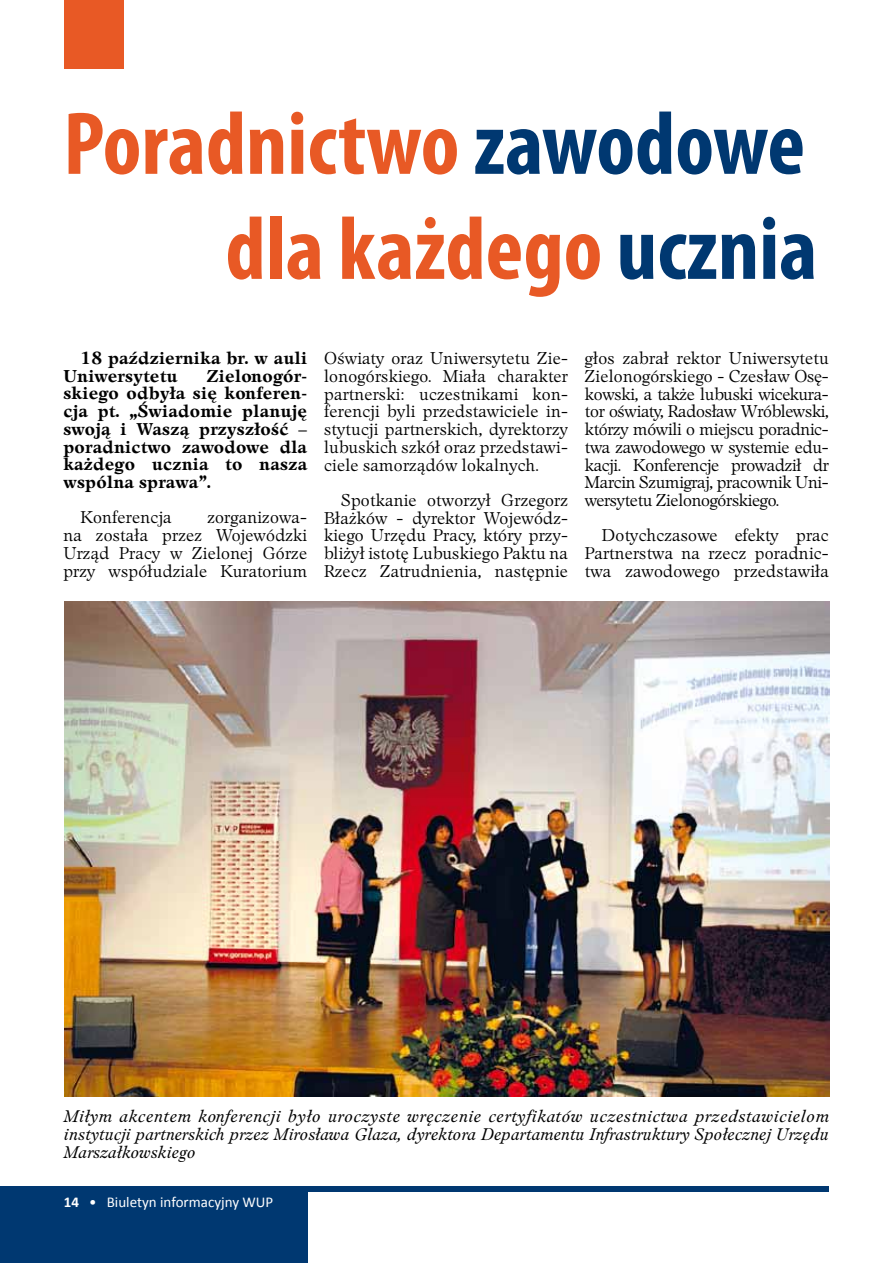
<style>
.page{position:relative;width:893px;height:1263px;background:#fff}
.page>*{position:absolute;margin:0;border:0;box-sizing:border-box;transform-origin:0 0}
.t1{font:700 condensed 90px/105px "Myriad Pro";color:#e85925;text-align:right}
.t2{font:16.5px/17.7px "EFN Nissan OT";letter-spacing:.015em;color:#000;text-align:justify}
.t3{font:700 16.5px/17.7px "EFN Nissan OT";letter-spacing:.015em;color:#000}
.t4{font:italic 16.2px/17.7px "EFN Nissan OT";color:#000;text-align:justify}
.t5{font:15px "Calibri";color:#fff}
.s1{color:#003871}
.s2{font-weight:700}
</style>
<div class="page">
<div style="left:0;top:1186px;width:308px;height:77px;background:#003871"></div>
<div style="left:286px;top:1186px;width:543px;height:6px;background:#003871"></div>
<div style="left:64px;top:0;width:60px;height:69px;background:#e85925"></div>
<img style="left:64px;top:601px;width:765px;height:496px">
<h1 class="t1" style="left:63px;top:89px;width:755px">Poradnictwo <span class="s1">zawodowe </span>dla każdego <span class="s1">ucznia</span></h1>
<p class="t3" style="left:63px;top:350px;width:245px;text-indent:17px">18 października br. w auli<br>Uniwersytetu</p>
<p class="t3" style="left:63px;top:367px;width:245px;text-align:justify;text-indent:143px">Zielonogór&shy;skiego odbyła się konferen&shy;cja pt. „Świadomie planuję swoją i Waszą przyszłość – poradnictwo zawodowe dla każdego ucznia to nasza wspólna sprawa”.</p>
<p class="t2" style="left:80px;top:509px;width:93px">Konferencja</p>
<p class="t2" style="left:63px;top:509px;width:245px;text-indent:144px">zorganizowa&shy;na została przez Wojewódzki Urząd Pracy w Zielonej Górze przy współudziale Kuratorium</p>
<p class="t2" style="left:324px;top:350px;width:245px">Oświaty oraz Uniwersytetu Zie&shy;lonogórskiego. Miała charakter partnerski: uczestnikami kon&shy;ferencji byli przedstawiciele in&shy;stytucji partnerskich, dyrektorzy lubuskich szkół oraz przedstawi&shy;ciele samorządów lokalnych.</p>
<p class="t2" style="left:324px;top:491px;width:245px;text-indent:17px">Spotkanie otworzył Grzegorz Błażków - dyrektor Wojewódz&shy;kiego Urzędu Pracy, który przy&shy;bliżył istotę Lubuskiego Paktu na Rzecz Zatrudnienia, następnie</p>
<p class="t2" style="left:585px;top:350px;width:245px">głos zabrał rektor Uniwersytetu Zielonogórskiego - Czesław Osę&shy;kowski, a także lubuski wicekura&shy;tor oświaty, Radosław Wróblewski, którzy mówili o miejscu poradnic&shy;twa zawodowego w systemie edu&shy;kacji. Konferencje prowadził dr Marcin Szumigraj, pracownik Uni&shy;wersytetu Zielonogórskiego.</p>
<p class="t2" style="left:585px;top:527px;width:245px;text-indent:17px">Dotychczasowe efekty prac Partnerstwa na rzecz poradnic&shy;twa zawodowego przedstawiła</p>
<p class="t4" style="left:64px;top:1108px;width:767px">Miłym akcentem konferencji było uroczyste wręczenie certyfikatów uczestnictwa przedstawicielom instytucji partnerskich przez Mirosława Glaza, dyrektora Departamentu Infrastruktury Społecznej Urzędu Marszałkowskiego</p>
<p class="t5" style="left:64px;top:1192px;width:211px"><span class="s2">14</span> • Biuletyn informacyjny WUP</p>
</div>
